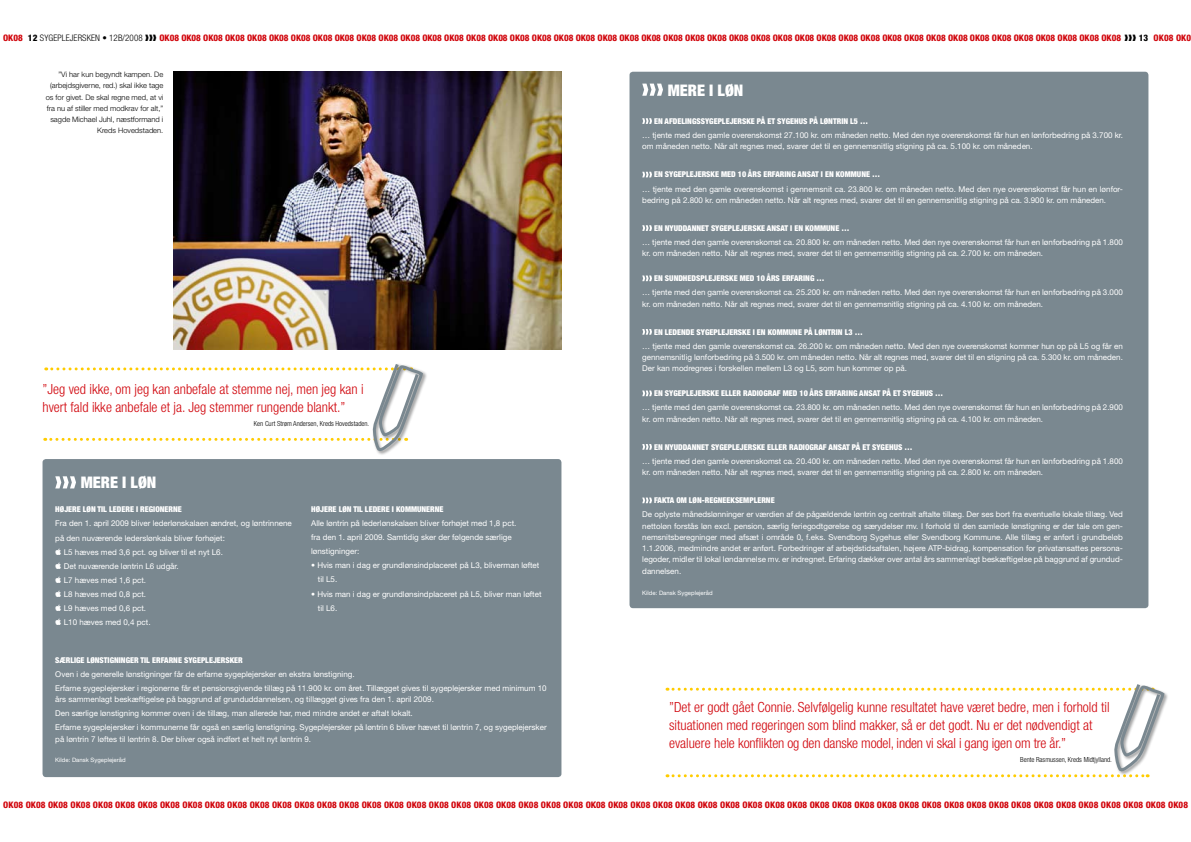
<style>
.page{position:relative;width:1191px;height:842px;background:#fff}
.page>*{position:absolute;margin:0;border:0;box-sizing:border-box;transform-origin:0 0}
.t1{font:900 condensed 16px "Helvetica Neue LT Std";color:#fff}
.t2{font:300 condensed 14px/18px "Helvetica Neue LT Std";color:#d1050c}
.t3{font:800 condensed 9px "Helvetica Neue LT Std";letter-spacing:.01em;color:#d1050c}
.t4{font:8px/11.2px "Helvetica Neue LT Std";color:#fff}
.t5{font:900 condensed 8px "Helvetica Neue LT Std";color:#fff}
.t6{font:300 7.5px/11.2px "Helvetica Neue LT Std";color:#000;text-align:right}
.t7{font:300 condensed 7px "Helvetica Neue LT Std";color:#000}
.t8{font:6px "Helvetica Neue LT Std";color:#fff}
.s1{color:#000}
.s2{font-weight:300;color:#000}
</style>
<div class="page">
<div style="left:629px;top:72px;width:519px;height:536px;background:#7a8890;border-radius:3px"></div>
<svg style="left:642px;top:84px;width:21px;height:12px"></svg>
<svg style="left:642px;top:118px;width:10px;height:6px"></svg>
<svg style="left:642px;top:172px;width:10px;height:5px"></svg>
<svg style="left:642px;top:225px;width:10px;height:6px"></svg>
<svg style="left:642px;top:275px;width:10px;height:6px"></svg>
<svg style="left:642px;top:329px;width:10px;height:6px"></svg>
<svg style="left:642px;top:390px;width:10px;height:6px"></svg>
<svg style="left:642px;top:444px;width:10px;height:6px"></svg>
<svg style="left:642px;top:497px;width:10px;height:6px"></svg>
<svg style="left:45px;top:364px;width:379px;height:91px"></svg>
<svg style="left:667px;top:684px;width:499px;height:93px"></svg>
<div style="left:43px;top:459px;width:518px;height:318px;background:#7a8890;border-radius:3px"></div>
<svg style="left:55px;top:476px;width:21px;height:12px"></svg>
<img style="left:173px;top:72px;width:388px;height:277px">
<p class="t3" style="left:3px;top:32px;width:1146px">OK08 <span class="s1">12</span> <span class="s2">Sygeplejersken • 12B/2008</span> <span class="s1">❱❱❱</span> OK08 OK08 OK08 OK08 OK08 OK08 OK08 OK08 OK08 OK08 OK08 OK08 OK08 OK08 OK08 OK08 OK08 OK08 OK08 OK08 OK08 OK08 OK08 OK08 OK08 OK08 OK08 OK08 OK08 OK08 OK08 OK08 OK08 OK08 OK08 OK08 OK08 OK08 OK08 OK08 OK08 OK08 OK08 OK08 <span class="s1">❱❱❱ 13</span></p>
<p class="t3" style="left:1153px;top:33px;width:39px">OK08 OK0</p>
<p class="t6" style="left:46px;top:69px;width:119px">”Vi har kun begyndt kampen. De (arbejdsgiverne, red.) skal ikke tage os for givet. De skal regne med, at vi fra nu af stiller med modkrav for alt,” sagde Michael Juhl, næstformand i<br>Kreds Hovedstaden.</p>
<h2 class="t2" style="left:43px;top:380px;width:322px">”Jeg ved ikke, om jeg kan anbefale at stemme nej, men jeg kan i hvert fald ikke anbefale et ja. Jeg stemmer rungende blankt.”</h2>
<p class="t7" style="left:254px;top:419px;width:117px">Ken Curt Strøm Andersen, Kreds Hovedstaden.</p>
<h1 class="t1" style="left:81px;top:473px;width:77px">MERE I LØN</h1>
<p class="t5" style="left:55px;top:505px;width:128px">HØJERE LØN TIL LEDERE I REGIONERNE</p>
<p class="t4" style="left:55px;top:518px;width:238px">Fra den 1. april 2009 bliver lederlønskalaen ændret, og løntrinnene</p>
<p class="t4" style="left:55px;top:532px;width:171px">på den nuværende lederslønkala bliver forhøjet:</p>
<p class="t4" style="left:64px;top:546px;width:161px">L5 hæves med 3,6 pct. og bliver til et nyt L6.</p>
<p class="t4" style="left:64px;top:560px;width:116px">Det nuværende løntrin L6 udgår.</p>
<p class="t4" style="left:64px;top:574px;width:84px">L7 hæves med 1,6 pct.</p>
<p class="t4" style="left:64px;top:588px;width:84px">L8 hæves med 0,8 pct.</p>
<p class="t4" style="left:64px;top:602px;width:84px">L9 hæves med 0,6 pct.</p>
<p class="t4" style="left:64px;top:616px;width:88px">L10 hæves med 0,4 pct.</p>
<p class="t5" style="left:311px;top:504px;width:134px">HØJERE LØN TIL LEDERE I KOMMUNERNE</p>
<p class="t4" style="left:311px;top:516px;width:207px;line-height:14.1px">Alle løntrin på lederlønskalaen bliver forhøjet med 1,8 pct. fra den 1. april 2009. Samtidig sker der følgende særlige lønstigninger:</p>
<p class="t4" style="left:318px;top:558px;width:223px;line-height:14.1px;text-indent:-7px">• Hvis man i dag er grundlønsindplaceret på L3, bliverman løftet til L5.</p>
<p class="t4" style="left:318px;top:586px;width:225px;line-height:14.1px;text-indent:-7px">• Hvis man i dag er grundlønsindplaceret på L5, bliver man løftet til L6.</p>
<p class="t5" style="left:55px;top:655px;width:189px">SÆRLIGE LØNSTIGNINGER TIL ERFARNE SYGEPLEJERSKER</p>
<p class="t4" style="left:55px;top:667px;width:493px;line-height:14.1px">Oven i de generelle lønstigninger får de erfarne sygeplejersker en ekstra lønstigning.<br>Erfarne sygeplejersker i regionerne får et pensionsgivende tillæg på 11.900 kr. om året. Tillægget gives til sygeplejersker med minimum 10</p>
<p class="t4" style="left:55px;top:692px;width:493px;line-height:14.1px">års sammenlagt beskæftigelse på baggrund af grunduddannelsen, og tillægget gives fra den 1. april 2009.<br>Den særlige lønstigning kommer oven i de tillæg, man allerede har, med mindre andet er aftalt lokalt.<br>Erfarne sygeplejersker i kommunerne får også en særlig lønstigning. Sygeplejersker på løntrin 6 bliver hævet til løntrin 7, og sygeplejersker</p>
<p class="t4" style="left:55px;top:733px;width:257px">på løntrin 7 løftes til løntrin 8. Der bliver også indført et helt nyt løntrin 9.</p>
<p class="t8" style="left:55px;top:757px;width:72px">Kilde: Dansk Sygeplejeråd</p>
<h1 class="t1" style="left:668px;top:80px;width:77px">MERE I LØN</h1>
<p class="t5" style="left:654px;top:116px;width:216px">EN AFDELINGSSYGEPLEJERSKE PÅ ET SYGEHUS PÅ LØNTRIN L5 …</p>
<p class="t4" style="left:642px;top:129px;width:482px">… tjente med den gamle overenskomst 27.100 kr. om måneden netto. Med den nye overenskomst får hun en lønforbedring på 3.700 kr. om måneden netto. Når alt regnes med, svarer det til en gennemsnitlig stigning på ca. 5.100 kr. om måneden.</p>
<p class="t5" style="left:654px;top:170px;width:227px">EN SYGEPLEJERSKE MED 10 ÅRS ERFARING ANSAT I EN KOMMUNE …</p>
<p class="t4" style="left:642px;top:183px;width:482px">… tjente med den gamle overenskomst i gennemsnit ca. 23.800 kr. om måneden netto. Med den nye overenskomst får hun en lønfor&shy;bedring på 2.800 kr. om måneden netto. Når alt regnes med, svarer det til en gennemsnitlig stigning på ca. 3.900 kr. om måneden.</p>
<p class="t5" style="left:654px;top:223px;width:197px">EN NYUDDANNET SYGEPLEJERSKE ANSAT I EN KOMMUNE …</p>
<p class="t4" style="left:642px;top:236px;width:482px">… tjente med den gamle overenskomst ca. 20.800 kr. om måneden netto. Med den nye overenskomst får hun en lønforbedring på 1.800 kr. om måneden netto. Når alt regnes med, svarer det til en gennemsnitlig stigning på ca. 2.700 kr. om måneden.</p>
<p class="t5" style="left:654px;top:273px;width:172px">EN SUNDHEDSPLEJERSKE MED 10 ÅRS ERFARING …</p>
<p class="t4" style="left:642px;top:287px;width:482px">… tjente med den gamle overenskomst ca. 25.200 kr. om måneden netto. Med den nye overenskomst får hun en lønforbedring på 3.000 kr. om måneden netto. Når alt regnes med, svarer det til en gennemsnitlig stigning på ca. 4.100 kr. om måneden.</p>
<p class="t5" style="left:654px;top:327px;width:210px">EN LEDENDE SYGEPLEJERSKE I EN KOMMUNE PÅ LØNTRIN L3 …</p>
<p class="t4" style="left:642px;top:340px;width:482px;text-align:justify">… tjente med den gamle overenskomst ca. 26.200 kr. om måneden netto. Med den nye overenskomst kommer hun op på L5 og får en gennemsnitlig lønforbedring på 3.500 kr. om måneden netto. Når alt regnes med, svarer det til en stigning på ca. 5.300 kr. om måneden.<br>Der kan modregnes i forskellen mellem L3 og L5, som hun kommer op på.</p>
<p class="t5" style="left:654px;top:388px;width:291px">EN SYGEPLEJERSKE ELLER RADIOGRAF MED 10 ÅRS ERFARING ANSAT PÅ ET SYGEHUS …</p>
<p class="t4" style="left:642px;top:402px;width:482px">… tjente med den gamle overenskomst ca. 23.800 kr. om måneden netto. Med den nye overenskomst får hun en lønforbedring på 2.900 kr. om måneden netto. Når alt regnes med, svarer det til en gennemsnitlig stigning på ca. 4.100 kr. om måneden.</p>
<p class="t5" style="left:654px;top:442px;width:260px">EN NYUDDANNET SYGEPLEJERSKE ELLER RADIOGRAF ANSAT PÅ ET SYGEHUS …</p>
<p class="t4" style="left:642px;top:455px;width:482px">… tjente med den gamle overenskomst ca. 20.400 kr. om måneden netto. Med den nye overenskomst får hun en lønforbedring på 1.800 kr. om måneden netto. Når alt regnes med, svarer det til en gennemsnitlig stigning på ca. 2.800 kr. om måneden.</p>
<p class="t5" style="left:654px;top:495px;width:122px">FAKTA OM LØN-REGNEEKSEMPLERNE</p>
<p class="t4" style="left:642px;top:509px;width:482px;text-align:justify">De oplyste månedslønninger er værdien af de pågældende løntrin og centralt aftalte tillæg. Der ses bort fra eventuelle lokale tillæg. Ved nettoløn forstås løn excl. pension, særlig feriegodtgørelse og særydelser mv. I forhold til den samlede lønstigning er der tale om gen&shy;nemsnitsberegninger med afsæt i område 0, f.eks. Svendborg Sygehus eller Svendborg Kommune. Alle tillæg er anført i grundbeløb 1.1.2006, medmindre andet er anført. Forbedringer af arbejdstidsaftalen, højere ATP-bidrag, kompensation for privatansattes persona&shy;legoder, midler til lokal løndannelse mv. er indregnet. Erfaring dækker over antal års sammenlagt beskæftigelse på baggrund af grundud&shy;dannelsen.</p>
<p class="t8" style="left:642px;top:589px;width:72px">Kilde: Dansk Sygeplejeråd</p>
<p class="t2" style="left:669px;top:698px;width:442px">”Det er godt gået Connie. Selvfølgelig kunne resultatet have været bedre, men i forhold til situationen med regeringen som blind makker, så er det godt. Nu er det nødvendigt at evaluere hele konflikten og den danske model, inden vi skal i gang igen om tre år.”</p>
<p class="t7" style="left:1020px;top:756px;width:93px">Bente Rasmussen, Kreds Midtjylland.</p>
<p class="t3" style="left:3px;top:799px;width:1186px">OK08 OK08 OK08 OK08 OK08 OK08 OK08 OK08 OK08 OK08 OK08 OK08 OK08 OK08 OK08 OK08 OK08 OK08 OK08 OK08 OK08 OK08 OK08 OK08 OK08 OK08 OK08 OK08 OK08 OK08 OK08 OK08 OK08 OK08 OK08 OK08 OK08 OK08 OK08 OK08 OK08 OK08 OK08 OK08 OK08 OK08 OK08 OK08 OK08 OK08 OK08 OK08 OK08</p>
</div>
